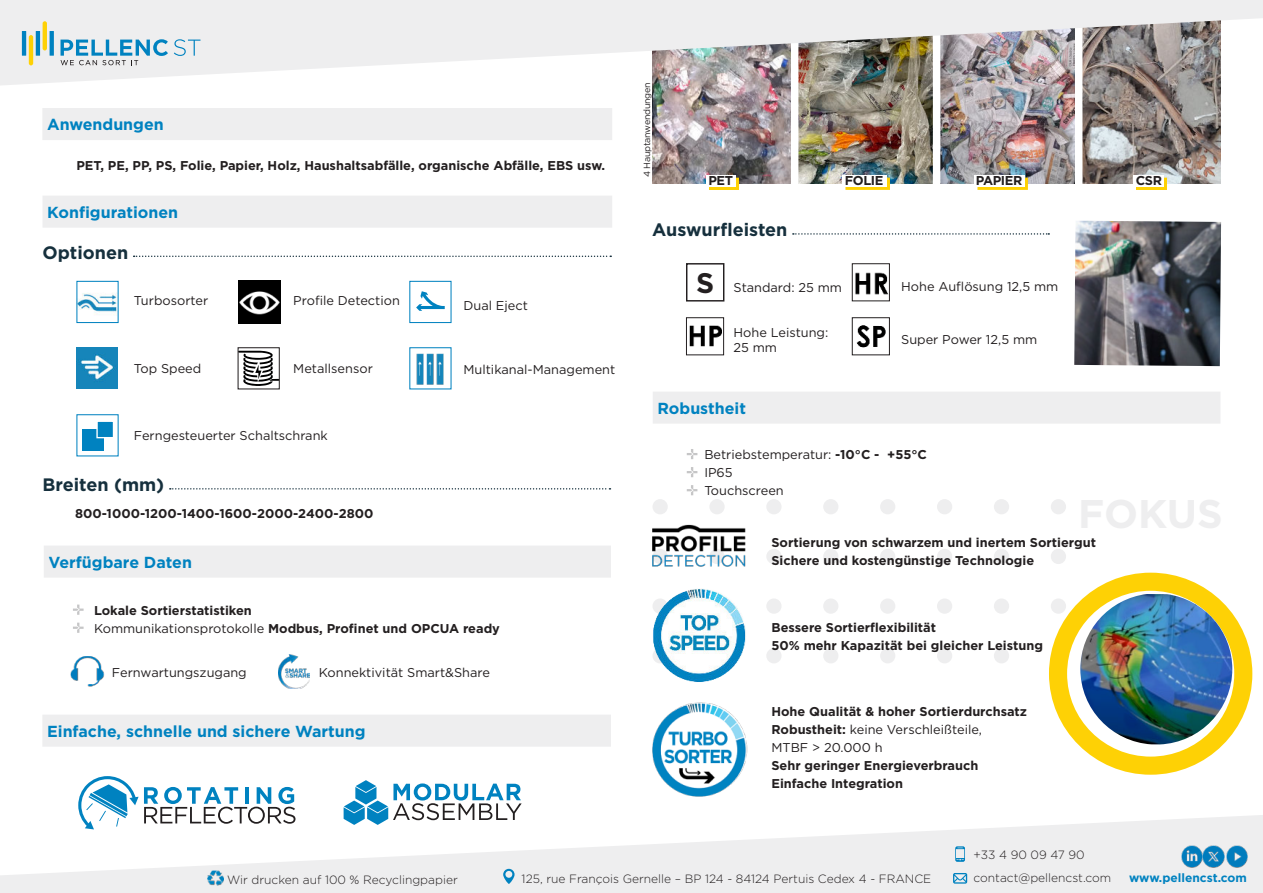
<style>
.page{position:relative;width:1263px;height:893px;background:#fff}
.page>*{position:absolute;margin:0;border:0;box-sizing:border-box;transform-origin:0 0}
.t1{font:700 28.2px "Gotham";color:#231f20}
.t2{font:700 18px "Gotham";color:#16303d}
.t3{font:700 15.9px "Gotham";color:#0082c0}
.t4{font:700 12.9px "Gotham";letter-spacing:-.03em;color:#231f20}
.t5{font:700 12.75px/18px "Gotham";color:#231f20}
.t6{font:12.75px/18px "Gotham";color:#231f20}
.t7{font:300 12px/22.5px "Gotham";color:#231f20}
.t8{font:700 12px "Gotham";color:#0082c0}
.t9{font:9px "Gotham";letter-spacing:-.03em;color:#231f20}
.s1{font-weight:400}
.s2{font-weight:700}
</style>
<div class="page">
<div style="left:766px;top:499px;width:15px;height:15px;background:#eeeeef;border-radius:50%"></div>
<div style="left:880px;top:499px;width:15px;height:15px;background:#eeeeef;border-radius:50%"></div>
<div style="left:994px;top:499px;width:15px;height:15px;background:#eeeeef;border-radius:50%"></div>
<div style="left:823px;top:499px;width:15px;height:15px;background:#eeeeef;border-radius:50%"></div>
<div style="left:937px;top:499px;width:15px;height:15px;background:#eeeeef;border-radius:50%"></div>
<div style="left:1051px;top:499px;width:15px;height:15px;background:#eeeeef;border-radius:50%"></div>
<div style="left:709px;top:499px;width:16px;height:15px;background:#eeeeef;border-radius:50%"></div>
<div style="left:652px;top:499px;width:16px;height:15px;background:#eeeeef;border-radius:50%"></div>
<div style="left:766px;top:549px;width:15px;height:15px;background:#eeeeef;border-radius:50%"></div>
<div style="left:880px;top:549px;width:15px;height:15px;background:#eeeeef;border-radius:50%"></div>
<div style="left:994px;top:549px;width:15px;height:15px;background:#eeeeef;border-radius:50%"></div>
<div style="left:823px;top:549px;width:15px;height:15px;background:#eeeeef;border-radius:50%"></div>
<div style="left:937px;top:549px;width:15px;height:15px;background:#eeeeef;border-radius:50%"></div>
<div style="left:1051px;top:549px;width:15px;height:15px;background:#eeeeef;border-radius:50%"></div>
<div style="left:766px;top:598px;width:15px;height:16px;background:#eeeeef;border-radius:50%"></div>
<div style="left:880px;top:598px;width:15px;height:16px;background:#eeeeef;border-radius:50%"></div>
<div style="left:994px;top:598px;width:15px;height:16px;background:#eeeeef;border-radius:50%"></div>
<div style="left:823px;top:598px;width:15px;height:16px;background:#eeeeef;border-radius:50%"></div>
<div style="left:937px;top:598px;width:15px;height:16px;background:#eeeeef;border-radius:50%"></div>
<div style="left:1051px;top:598px;width:15px;height:16px;background:#eeeeef;border-radius:50%"></div>
<div style="left:766px;top:648px;width:15px;height:15px;background:#eeeeef;border-radius:50%"></div>
<div style="left:880px;top:648px;width:15px;height:15px;background:#eeeeef;border-radius:50%"></div>
<div style="left:994px;top:648px;width:15px;height:15px;background:#eeeeef;border-radius:50%"></div>
<div style="left:823px;top:648px;width:15px;height:15px;background:#eeeeef;border-radius:50%"></div>
<div style="left:937px;top:648px;width:15px;height:15px;background:#eeeeef;border-radius:50%"></div>
<div style="left:1049px;top:573px;width:203px;height:202px;border:18px solid #fed105;border-radius:50%"></div>
<img style="left:1080px;top:594px;width:152px;height:150px">
<img style="left:1074px;top:221px;width:147px;height:145px">
<img style="left:653px;top:86px;width:138px;height:97px">
<img style="left:798px;top:86px;width:135px;height:97px">
<img style="left:940px;top:86px;width:135px;height:97px">
<svg style="left:1082px;top:86px;width:138px;height:97px;background:#8e8783"></svg>
<div style="left:43px;top:196px;width:569px;height:32px;background:#eeeeef"></div>
<div style="left:42px;top:108px;width:570px;height:32px;background:#eeeeef"></div>
<div style="left:44px;top:546px;width:567px;height:32px;background:#eeeeef"></div>
<div style="left:42px;top:715px;width:569px;height:32px;background:#eeeeef"></div>
<img style="left:279px;top:654px;width:31px;height:35px">
<img style="left:70px;top:656px;width:35px;height:31px">
<svg style="left:170px;top:488px;width:440px;height:2px"></svg>
<svg style="left:134px;top:256px;width:477px;height:1px"></svg>
<svg style="left:793px;top:233px;width:256px;height:2px"></svg>
<svg style="left:687px;top:467px;width:10px;height:10px"></svg>
<svg style="left:73px;top:623px;width:11px;height:10px"></svg>
<svg style="left:687px;top:485px;width:10px;height:10px"></svg>
<svg style="left:687px;top:449px;width:10px;height:10px"></svg>
<svg style="left:73px;top:605px;width:11px;height:10px"></svg>
<div style="left:653px;top:392px;width:567px;height:32px;background:#eeeeef"></div>
<svg style="left:344px;top:780px;width:178px;height:34px"></svg>
<svg style="left:78px;top:776px;width:217px;height:38px"></svg>
<svg style="left:0;top:814px;width:1263px;height:79px;fill:#eeeeef"></svg>
<svg style="left:0;top:0;width:1263px;height:86px;fill:#eeeeef"></svg>
<hr style="left:29px;top:35px;width:4px;height:30px;background:#fed105;border-radius:2px">
<hr style="left:43px;top:21px;width:4px;height:29px;background:#fed105;border-radius:2px">
<hr style="left:22px;top:31px;width:4px;height:25px;background:#0082c0">
<hr style="left:36px;top:31px;width:4px;height:25px;background:#0082c0">
<svg style="left:50px;top:31px;width:4px;height:25px"></svg>
<svg style="left:174px;top:39px;width:26px;height:17px"></svg>
<svg style="left:61px;top:39px;width:107px;height:26px;background:#a3c8da"></svg>
<img style="left:208px;top:870px;width:15px;height:16px">
<img style="left:1181px;top:846px;width:43px;height:21px">
<img style="left:1226px;top:846px;width:21px;height:21px">
<svg style="left:955px;top:846px;width:10px;height:16px"></svg>
<svg style="left:953px;top:873px;width:14px;height:11px"></svg>
<svg style="left:503px;top:869px;width:11px;height:15px"></svg>
<img style="left:653px;top:588px;width:93px;height:94px">
<img style="left:652px;top:702px;width:96px;height:95px">
<img style="left:652px;top:524px;width:94px;height:43px">
<img style="left:238px;top:281px;width:42px;height:42px">
<img style="left:76px;top:348px;width:42px;height:41px">
<img style="left:689px;top:325px;width:33px;height:22px">
<div style="left:686px;top:317px;width:38px;height:38px;border:1px solid #231f20"></div>
<img style="left:855px;top:272px;width:33px;height:23px">
<div style="left:852px;top:263px;width:38px;height:38px;border:1px solid #231f20"></div>
<img style="left:856px;top:325px;width:30px;height:23px">
<div style="left:852px;top:317px;width:38px;height:38px;border:1px solid #231f20"></div>
<img style="left:78px;top:292px;width:39px;height:23px">
<div style="left:76px;top:281px;width:43px;height:42px;border:1px solid #0082c0"></div>
<svg style="left:240px;top:351px;width:38px;height:35px"></svg>
<div style="left:238px;top:347px;width:42px;height:42px;border:1px solid #231f20"></div>
<div style="left:409px;top:347px;width:43px;height:42px;border:1px solid #0082c0"></div>
<img style="left:411px;top:348px;width:39px;height:41px">
<div style="left:409px;top:281px;width:43px;height:42px;border:1px solid #0082c0"></div>
<svg style="left:416px;top:291px;width:29px;height:20px"></svg>
<svg style="left:709px;top:178px;width:29px;height:12px"></svg>
<div style="left:706px;top:175px;width:29px;height:11px;background:#fff"></div>
<svg style="left:1136px;top:178px;width:31px;height:12px"></svg>
<div style="left:1133px;top:175px;width:31px;height:11px;background:#fff"></div>
<svg style="left:846px;top:178px;width:44px;height:12px"></svg>
<div style="left:843px;top:175px;width:44px;height:11px;background:#fff"></div>
<svg style="left:977px;top:178px;width:51px;height:12px"></svg>
<div style="left:975px;top:175px;width:50px;height:11px;background:#fff"></div>
<div style="left:686px;top:263px;width:38px;height:39px;border:1px solid #231f20"></div>
<div style="left:83px;top:429px;width:21px;height:22px;background:#0082c0"></div>
<div style="left:96px;top:421px;width:18px;height:17px;background:#0082c0;border:1px solid #fff"></div>
<p class="t3" style="left:47px;top:116px;width:118px">Anwendungen</p>
<p class="t5" style="left:76px;top:157px;width:530px">PET, PE, PP, PS, Folie, Papier, Holz, Haushaltsabfälle, organische Abfälle, EBS usw.</p>
<p class="t3" style="left:47px;top:204px;width:132px">Konfigurationen</p>
<h2 class="t2" style="left:43px;top:243px;width:87px">Optionen</h2>
<p class="t6" style="left:134px;top:292px;width:76px">Turbosorter</p>
<p class="t6" style="left:293px;top:292px;width:108px">Profile Detection</p>
<p class="t6" style="left:463px;top:297px;width:66px">Dual Eject</p>
<p class="t6" style="left:134px;top:360px;width:69px">Top Speed</p>
<p class="t6" style="left:293px;top:360px;width:81px">Metallsensor</p>
<p class="t6" style="left:463px;top:361px;width:153px">Multikanal-Management</p>
<p class="t6" style="left:134px;top:428px;width:195px">Ferngesteuerter Schaltschrank</p>
<h2 class="t2" style="left:43px;top:475px;width:123px">Breiten (mm)</h2>
<p class="t5" style="left:75px;top:505px;width:300px">800-1000-1200-1400-1600-2000-2400-2800</p>
<p class="t3" style="left:49px;top:554px;width:145px">Verfügbare Daten</p>
<p class="t5" style="left:94px;top:601px;width:407px">Lokale Sortierstatistiken<br><span class="s1">Kommunikationsprotokolle</span> Modbus, Profinet und OPCUA ready</p>
<p class="t6" style="left:112px;top:664px;width:136px">Fernwartungszugang</p>
<p class="t6" style="left:319px;top:664px;width:173px">Konnektivität Smart&amp;Share</p>
<p class="t3" style="left:47px;top:723px;width:320px">Einfache, schnelle und sichere Wartung</p>
<p class="t9" style="left:643px;top:177px;width:96px;rotate:-90deg">4 Hauptanwendungen</p>
<p class="t4" style="left:708px;top:173px;width:26px">PET</p>
<p class="t4" style="left:1136px;top:173px;width:28px">CSR</p>
<p class="t4" style="left:845px;top:173px;width:40px">FOLIE</p>
<p class="t4" style="left:976px;top:173px;width:48px">PAPIER</p>
<h2 class="t2" style="left:652px;top:220px;width:137px">Auswurfleisten</h2>
<h1 class="t1" style="left:696px;top:269px;width:20px">S</h1>
<p class="t6" style="left:733px;top:279px;width:110px">Standard: 25 mm</p>
<p class="t6" style="left:901px;top:279px;width:159px">Hohe Auflösung 12,5 mm</p>
<p class="t6" style="left:733px;top:326px;width:96px;line-height:15px">Hohe Leistung:<br>25 mm</p>
<p class="t6" style="left:901px;top:332px;width:138px">Super Power 12,5 mm</p>
<p class="t3" style="left:657px;top:400px;width:90px">Robustheit</p>
<p class="t6" style="left:704px;top:446px;width:224px">Betriebstemperatur: <span class="s2">-10°C - +55°C<br></span>IP65<br>Touchscreen</p>
<p class="t5" style="left:771px;top:534px;width:326px">Sortierung von schwarzem und inertem Sortiergut<br>Sichere und kostengünstige Technologie</p>
<p class="t5" style="left:771px;top:618px;width:273px">Bessere Sortierflexibilität<br>50% mehr Kapazität bei gleicher Leistung</p>
<p class="t5" style="left:771px;top:702px;width:257px">Hohe Qualität &amp; hoher Sortierdurchsatz<br>Robustheit: <span class="s1">keine Verschleißteile,<br>MTBF &gt; 20.000 h</span></p>
<p class="t5" style="left:771px;top:756px;width:208px">Sehr geringer Energieverbrauch<br>Einfache Integration</p>
<p class="t7" style="left:227px;top:869px;width:232px">Wir drucken auf 100 % Recyclingpapier</p>
<p class="t7" style="left:522px;top:868px;width:411px">125, rue François Gernelle – BP 124 - 84124 Pertuis Cedex 4 - FRANCE</p>
<p class="t7" style="left:973px;top:844px;width:139px">+33 4 90 09 47 90 contact@pellencst.com</p>
<p class="t8" style="left:1129px;top:872px;width:119px">www.pellencst.com</p>
</div>
